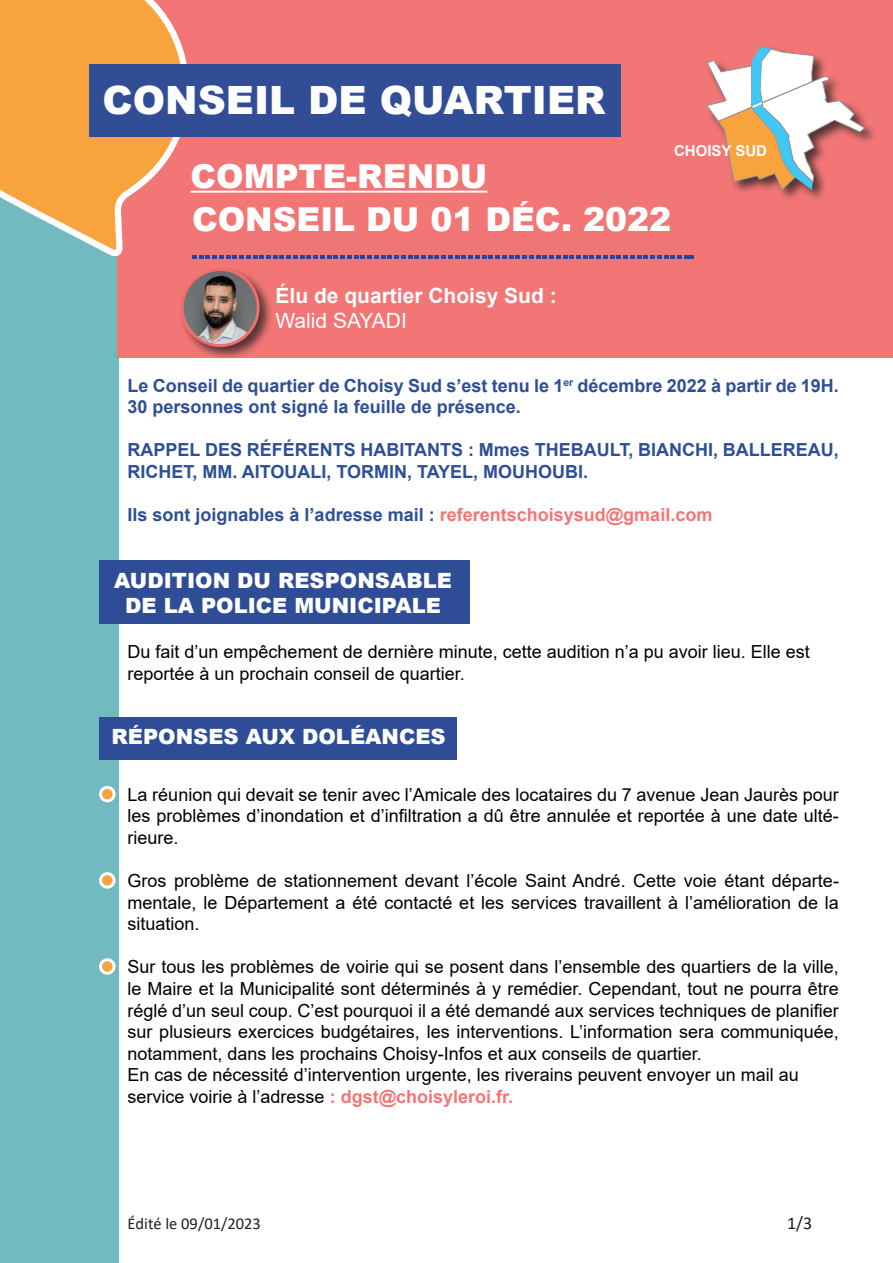
<style>
.page{position:relative;width:893px;height:1263px;background:#fff}
.page>*{position:absolute;margin:0;border:0;box-sizing:border-box;transform-origin:0 0}
.t1{font:900 39px "Arial";color:#fff}
.t2{font:900 33px/43.5px "Arial";color:#fff}
.t3{font:900 21px/25.2px "Arial";color:#fff;text-align:center}
.t4{font:700 21px "Arial";color:#fff}
.t5{font:21px "Arial";color:#fff}
.t6{font:18px/21.6px "Arial";color:#000001}
.t7{font:700 18px/21.6px "Arial";color:#2e4f96}
.t8{font:18px "Calibri";color:#231f20}
.t9{font:16.5px "Calibri";color:#231f20}
.t10{font:700 15px "Arial";color:#fff}
.s1{color:#f27675}
.s2{font-weight:700;color:#f27675}
</style>
<div class="page">
<div style="left:0;top:0;width:119px;height:1263px;background:#71bac0"></div>
<div style="left:99px;top:561px;width:371px;height:63px;background:#2f4d96"></div>
<div style="left:99px;top:717px;width:357px;height:42px;background:#2f4d96"></div>
<div style="left:101px;top:960px;width:14px;height:14px;background:#f9a33e;border-radius:50%"></div>
<div style="left:99px;top:958px;width:17px;height:17px;border:3px solid #fff;border-radius:50%"></div>
<div style="left:101px;top:874px;width:14px;height:14px;background:#f9a33e;border-radius:50%"></div>
<div style="left:99px;top:872px;width:17px;height:17px;border:3px solid #fff;border-radius:50%"></div>
<div style="left:101px;top:787px;width:14px;height:15px;background:#f9a33e;border-radius:50%"></div>
<div style="left:99px;top:786px;width:17px;height:16px;border:3px solid #fff;border-radius:50%"></div>
<div style="left:117px;top:0;width:776px;height:358px;background:#f27675"></div>
<svg style="left:0;top:0;width:189px;height:255px"></svg>
<div style="left:89px;top:64px;width:531px;height:72px;background:#314d96"></div>
<div style="left:705px;top:45px;width:173px;height:158px;background:#231f20;opacity:.75"></div>
<svg style="left:706px;top:46px;width:159px;height:144px"></svg>
<hr style="left:190px;top:191px;width:297px;height:2px;background:#fff">
<svg style="left:192px;top:255px;width:502px;height:3px"></svg>
<div style="left:179px;top:266px;width:95px;height:95px;background:#231f20;opacity:.75"></div>
<img style="left:183px;top:270px;width:75px;height:75px;border-radius:37px">
<div style="left:181px;top:268px;width:79px;height:79px;border:3px solid #f26e6d;border-radius:50%"></div>
<h1 class="t1" style="left:102px;top:72px;width:505px">CONSEIL DE QUARTIER</h1>
<p class="t10" style="left:674px;top:140px;width:95px">CHOISY SUD</p>
<h2 class="t2" style="left:190px;top:153px;width:482px">COMPTE-RENDU<br>CONSEIL DU 01 DÉC. 2022</h2>
<p class="t4" style="left:275px;top:280px;width:283px">Élu de quartier Choisy Sud :</p>
<p class="t5" style="left:275px;top:306px;width:133px">Walid SAYADI</p>
<p class="t7" style="left:128px;top:375px;width:713px">Le Conseil de quartier de Choisy Sud s’est tenu le 1<sup>er</sup> décembre 2022 à partir de 19H.<br>30 personnes ont signé la feuille de présence.</p>
<p class="t7" style="left:128px;top:439px;width:713px">RAPPEL DES RÉFÉRENTS HABITANTS : Mmes THEBAULT, BIANCHI, BALLEREAU,<br>RICHET, MM. AITOUALI, TORMIN, TAYEL, MOUHOUBI.</p>
<p class="t7" style="left:128px;top:504px;width:586px">Ils sont joignables à l’adresse mail : <span class="s1">referentschoisysud@gmail.com</span></p>
<p class="t3" style="left:114px;top:567px;width:339px">AUDITION DU RESPONSABLE<br>DE LA POLICE MUNICIPALE</p>
<p class="t6" style="left:128px;top:641px;width:684px">Du fait d’un empêchement de dernière minute, cette audition n’a pu avoir lieu. Elle est reportée à un prochain conseil de quartier.</p>
<p class="t3" style="left:112px;top:723px;width:336px">RÉPONSES AUX DOLÉANCES</p>
<p class="t6" style="left:128px;top:783px;width:713px;text-align:justify">La réunion qui devait se tenir avec l’Amicale des locataires du 7 avenue Jean Jaurès pour les problèmes d’inondation et d’infiltration a dû être annulée et reportée à une date ulté&shy;rieure.</p>
<p class="t6" style="left:128px;top:870px;width:713px;text-align:justify">Gros problème de stationnement devant l’école Saint André. Cette voie étant départe&shy;mentale, le Département a été contacté et les services travaillent à l’amélioration de la situation.</p>
<p class="t6" style="left:128px;top:956px;width:713px">Sur tous les problèmes de voirie qui se posent dans l’ensemble des quartiers de la ville, le Maire et la Municipalité sont déterminés à y remédier. Cependant, tout ne pourra être réglé d’un seul coup. C’est pourquoi il a été demandé aux services techniques de planifier sur plusieurs exercices budgétaires, les interventions. L’information sera communiquée, notamment, dans les prochains Choisy-Infos et aux conseils de quartier.<br>En cas de nécessité d’intervention urgente, les riverains peuvent envoyer un mail au service voirie à l’adresse <span class="s2">: dgst@choisyleroi.fr.</span></p>
<p class="t9" style="left:128px;top:1212px;width:135px">Édité le 09/01/2023</p>
<p class="t8" style="left:787px;top:1210px;width:27px">1/3</p>
</div>
